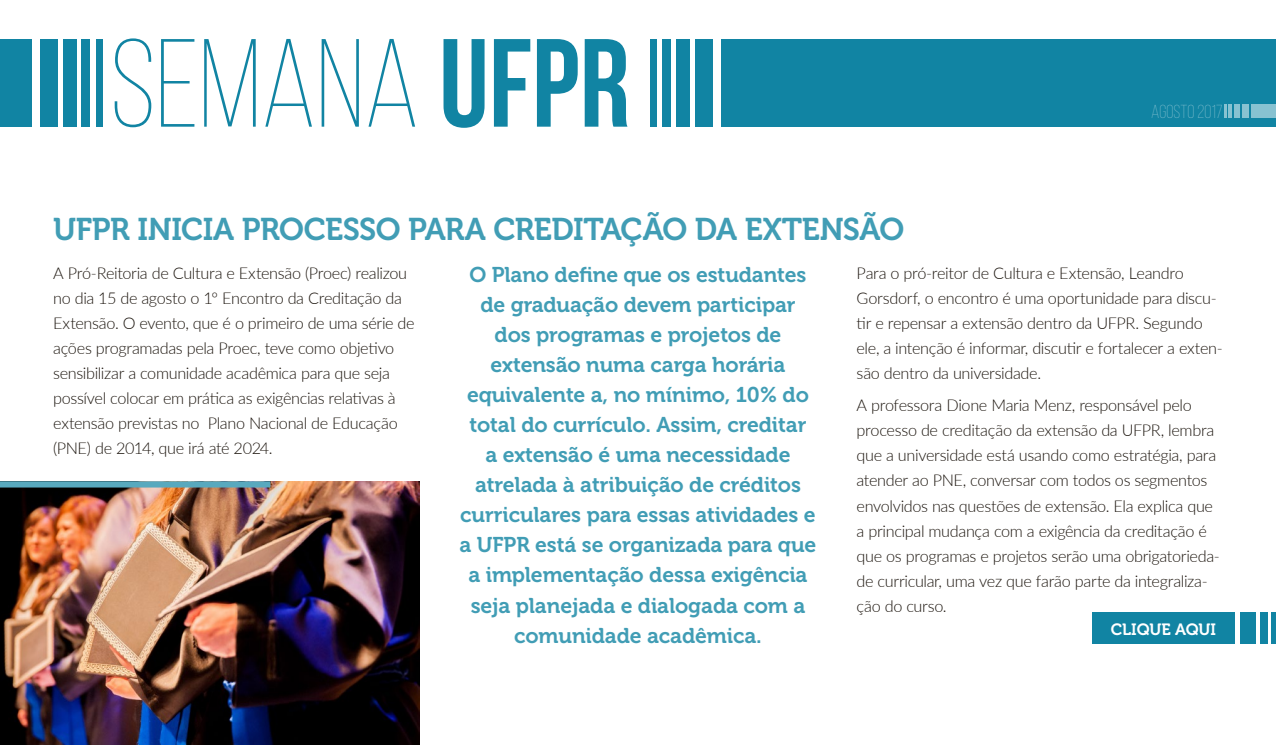
<style>
.page{position:relative;width:1276px;height:745px;background:#fff}
.page>*{position:absolute;margin:0;border:0;box-sizing:border-box;transform-origin:0 0}
.t1{font:300 125px "Bebas Neue";color:#1184a3}
.t2{font:31.25px "Museo 700";letter-spacing:-.02em;color:#419db5}
.t3{font:21.25px/30px "Museo 700";letter-spacing:-.005em;color:#419db5;text-align:center}
.t4{font:300 18.75px "Bebas Neue";color:#88c2d1}
.t5{font:300 16.25px/25px "Lato";letter-spacing:-.02em;color:#1d160f}
.t6{font:16.25px "Museo 700";letter-spacing:-.005em;color:#fff}
.s1{font-weight:700}
</style>
<div class="page">
<div style="left:96px;top:39px;width:7px;height:88px;background:#1184a3"></div>
<div style="left:81px;top:39px;width:9px;height:88px;background:#1184a3"></div>
<div style="left:63px;top:39px;width:13px;height:88px;background:#1184a3"></div>
<div style="left:40px;top:39px;width:18px;height:88px;background:#1184a3"></div>
<div style="left:0;top:39px;width:31px;height:88px;background:#1184a3"></div>
<div style="left:650px;top:39px;width:6px;height:88px;background:#1184a3"></div>
<div style="left:662px;top:39px;width:9px;height:88px;background:#1184a3"></div>
<div style="left:676px;top:39px;width:14px;height:88px;background:#1184a3"></div>
<div style="left:695px;top:39px;width:18px;height:88px;background:#1184a3"></div>
<div style="left:721px;top:39px;width:555px;height:88px;background:#1184a3"></div>
<hr style="left:1223px;top:104px;width:3px;height:14px;background:#88c2d1">
<hr style="left:1228px;top:104px;width:4px;height:14px;background:#88c2d1">
<div style="left:1234px;top:104px;width:5px;height:14px;background:#88c2d1"></div>
<div style="left:1242px;top:104px;width:6px;height:14px;background:#88c2d1"></div>
<div style="left:1251px;top:104px;width:25px;height:14px;background:#88c2d1"></div>
<hr style="left:1272px;top:612px;width:4px;height:31px;background:#1184a3">
<div style="left:1260px;top:612px;width:8px;height:31px;background:#1184a3"></div>
<div style="left:1240px;top:612px;width:15px;height:31px;background:#1184a3"></div>
<div style="left:1092px;top:612px;width:142px;height:31px;background:#1184a3"></div>
<img style="left:0;top:481px;width:419px;height:263px">
<div style="left:0;top:481px;width:270px;height:6px;background:#58a9be"></div>
<h1 class="t1" style="left:110px;top:17px;width:521px">SEMANA <span class="s1">UFPR</span></h1>
<h2 class="t2" style="left:53px;top:211px;width:852px">UFPR INICIA PROCESSO PARA CREDITAÇÃO DA EXTENSÃO</h2>
<p class="t4" style="left:1151px;top:101px;width:73px">AGOSTO 2017</p>
<p class="t5" style="left:53px;top:260px;width:363px">A Pró-Reitoria de Cultura e Extensão (Proec) realizou no dia 15 de agosto o 1º Encontro da Creditação da Extensão. O evento, que é o primeiro de uma série de ações programadas pela Proec, teve como objetivo sensibilizar a comunidade acadêmica para que seja possível colocar em prática as exigências relativas à extensão previstas no Plano Nacional de Educação (PNE) de 2014, que irá até 2024.</p>
<p class="t3" style="left:459px;top:260px;width:358px">O Plano define que os estudantes de graduação devem participar<br>dos programas e projetos de extensão numa carga horária equivalente a, no mínimo, 10% do total do currículo. Assim, creditar<br>a extensão é uma necessidade atrelada à atribuição de créditos curriculares para essas atividades e a UFPR está se organizada para que a implementação dessa exigência seja planejada e dialogada com a comunidade acadêmica.</p>
<p class="t5" style="left:856px;top:260px;width:368px">Para o pró-reitor de Cultura e Extensão, Leandro Gorsdorf, o encontro é uma oportunidade para discu&shy;tir e repensar a extensão dentro da UFPR. Segundo ele, a intenção é informar, discutir e fortalecer a exten&shy;são dentro da universidade.</p>
<p class="t5" style="left:856px;top:392px;width:365px">A professora Dione Maria Menz, responsável pelo processo de creditação da extensão da UFPR, lembra que a universidade está usando como estratégia, para atender ao PNE, conversar com todos os segmentos envolvidos nas questões de extensão. Ela explica que a principal mudança com a exigência da creditação é que os programas e projetos serão uma obrigatorieda&shy;de curricular, uma vez que farão parte da integraliza&shy;ção do curso.</p>
<p class="t6" style="left:1110px;top:619px;width:107px">CLIQUE AQUI</p>
</div>
